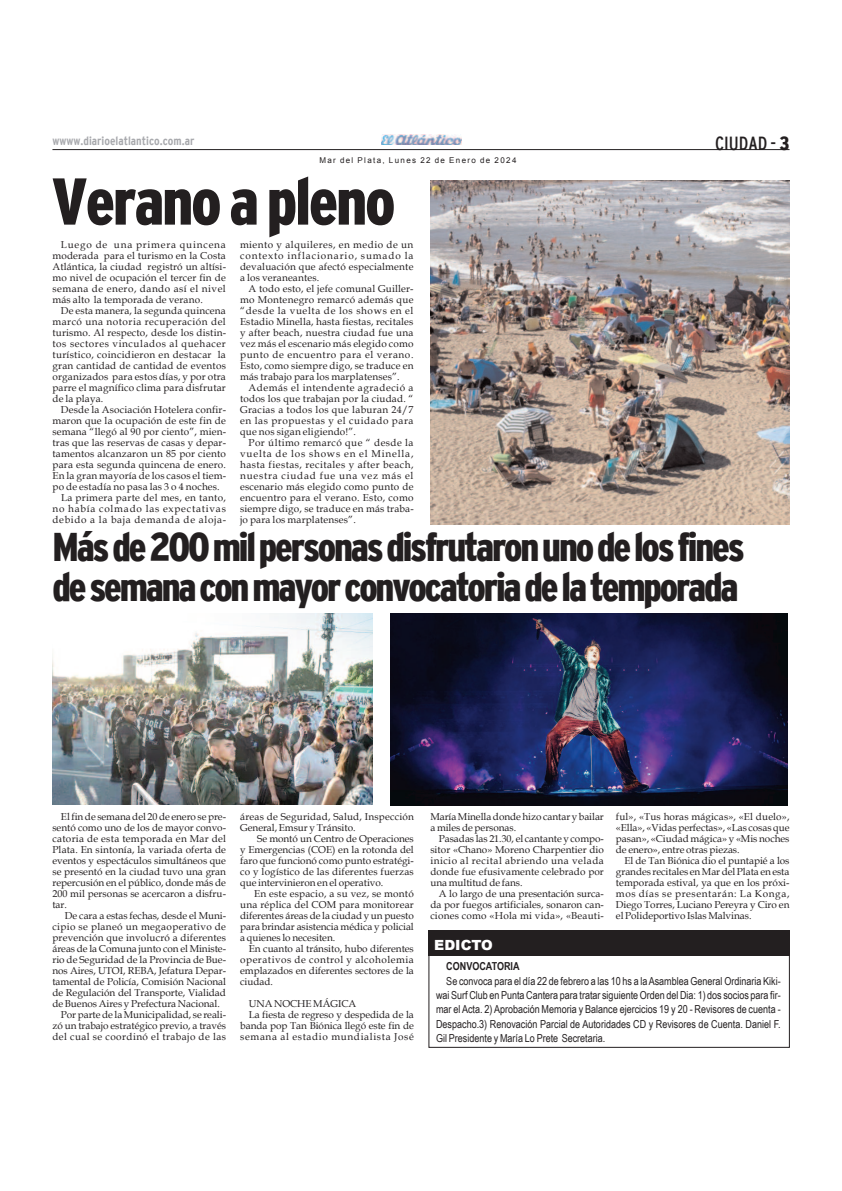
<style>
.page{position:relative;width:842px;height:1191px;background:#fff}
.page>*{position:absolute;margin:0;border:0;box-sizing:border-box;transform-origin:0 0}
.t1{font:900 condensed 66px "Interstate";letter-spacing:-.035em;color:#231f20}
.t2{font:900 condensed 40px/40px "Interstate";letter-spacing:-.055em;color:#231f20}
.t3{font:condensed 19px "Interstate";color:#231f20}
.t4{font:900 14px "Arial";color:#fff}
.t5{font:700 condensed 12px "Interstate";color:#a8a9ad}
.t6{font:11px/14.4px "Arial Narrow";color:#231f20;text-align:justify}
.t7{font:700 11px "Arial Narrow";color:#231f20}
.t8{font:10px/11px "Book Antiqua";letter-spacing:.015em;color:#231f20;text-align:justify}
.t9{font:10px/11px "Book Antiqua";letter-spacing:-.005em;color:#231f20}
.t10{font:10px "Book Antiqua";letter-spacing:.065em;color:#231f20}
.t11{font:10px "Book Antiqua";letter-spacing:.04em;color:#231f20}
.t12{font:10px "Book Antiqua";letter-spacing:.035em;color:#231f20}
.t13{font:10px "Book Antiqua";letter-spacing:.075em;color:#231f20}
.t14{font:8px "Arial";letter-spacing:.165em;color:#231f20}
.s1{font-weight:900}
</style>
<div class="page">
<hr style="left:52px;top:149px;width:737px;height:1px;background:#231f20">
<img style="left:381px;top:135px;width:80px;height:9px">
<div style="left:428px;top:930px;width:361px;height:26px;background:#231f20"></div>
<img style="left:430px;top:180px;width:359px;height:344px">
<img style="left:52px;top:613px;width:320px;height:191px">
<img style="left:391px;top:613px;width:396px;height:192px">
<p class="t5" style="left:52px;top:134px;width:143px">wwww.diarioelatlantico.com.ar</p>
<p class="t14" style="left:319px;top:155px;width:199px">Mar del Plata, Lunes 22 de Enero de 2024</p>
<h1 class="t1" style="left:51px;top:165px;width:346px">Verano apleno</h1>
<p class="t8" style="left:52px;top:239px;width:175px;text-indent:8px">Luego de una primera quincena moderada para el turismo en la Costa Atlántica, la ciudad registró un altísi&shy;mo nivel de ocupación el tercer fin de semana de enero, dando así el nivel más alto la temporada de verano.</p>
<p class="t8" style="left:52px;top:305px;width:175px;text-indent:8px">De esta manera, la segunda quincena marcó una notoria recuperación del turismo. Al respecto, desde los distin&shy;tos sectores vinculados al quehacer turístico, coincidieron en destacar la gran cantidad de cantidad de eventos organizados para estos días, y por otra parre el magnífico clima para disfrutar de la playa.</p>
<p class="t8" style="left:61px;top:404px;width:167px">Desde la Asociación Hotelera confir-</p>
<p class="t8" style="left:52px;top:415px;width:175px">maron que la ocupación de este fin de</p>
<p class="t8" style="left:52px;top:426px;width:175px">semana “llegó al 90 por ciento”, mien-</p>
<p class="t8" style="left:52px;top:437px;width:175px">tras que las reservas de casas y depar-</p>
<p class="t8" style="left:52px;top:448px;width:175px">tamentos alcanzaron un 85 por ciento</p>
<p class="t8" style="left:53px;top:459px;width:175px">para esta segunda quincena de enero.</p>
<p class="t8" style="left:53px;top:470px;width:175px">En la gran mayoría de los casos el tiem-</p>
<p class="t8" style="left:53px;top:481px;width:169px">po de estadía no pasa las 3 o 4 noches.</p>
<p class="t8" style="left:61px;top:492px;width:166px">La primera parte del mes, en tanto,</p>
<p class="t13" style="left:53px;top:503px;width:175px">no había colmado las expectativas</p>
<p class="t10" style="left:53px;top:514px;width:175px">debido a la baja demanda de aloja-</p>
<p class="t8" style="left:240px;top:239px;width:175px">miento y alquileres, en medio de un contexto inflacionario, sumado la devaluación que afectó especialmente a los veraneantes.</p>
<p class="t8" style="left:240px;top:283px;width:175px;text-indent:8px">A todo esto, el jefe comunal Guiller&shy;mo Montenegro remarcó además que “desde la vuelta de los shows en el Estadio Minella, hasta fiestas, recitales y after beach, nuestra ciudad fue una vez más el escenario más elegido como punto de encuentro para el verano.<br>Esto, como siempre digo, se traduce en más trabajo para los marplatenses”.</p>
<p class="t8" style="left:240px;top:382px;width:175px;text-indent:8px">Además el intendente agradeció a todos los que trabajan por la ciudad. “ Gracias a todos los que laburan 24/7 en las propuestas y el cuidado para que nos sigan eligiendo!”.</p>
<p class="t8" style="left:240px;top:437px;width:175px;text-indent:8px">Por último remarcó que “ desde la vuelta de los shows en el Minella, hasta fiestas, recitales y after beach, nuestra ciudad fue una vez más el escenario más elegido como punto de encuentro para el verano. Esto, como siempre digo, se traduce en más traba&shy;jo para los marplatenses”.</p>
<h3 class="t3" style="left:715px;top:133px;width:76px">CIUDAD - <span class="s1">3</span></h3>
<h2 class="t2" style="left:52px;top:527px;width:694px">Másde200milpersonasdisfrutaronunodelosfines desemanaconmayorconvocatoriadelatemporada</h2>
<p class="t8" style="left:52px;top:811px;width:175px;text-indent:9px">El fin de semana del 20 de enero se pre&shy;sentó como uno de los de mayor convo&shy;catoria de esta temporada en Mar del Plata. En sintonía, la variada oferta de eventos y espectáculos simultáneos que se presentó en la ciudad tuvo una gran repercusión en el público, donde más de 200 mil personas se acercaron a disfru&shy;tar.</p>
<p class="t9" style="left:65px;top:910px;width:163px">De cara a estas fechas, desde el Muni-</p>
<p class="t12" style="left:52px;top:920px;width:175px">cipio se planeó un megaoperativo de</p>
<p class="t8" style="left:52px;top:932px;width:175px">prevención que involucró a diferentes</p>
<p class="t9" style="left:52px;top:943px;width:175px">áreas de la Comuna junto con el Ministe-</p>
<p class="t9" style="left:52px;top:954px;width:175px">rio de Seguridad de la Provincia de Bue-</p>
<p class="t9" style="left:52px;top:965px;width:175px">nos Aires, UTOI, REBA, Jefatura Depar-</p>
<p class="t9" style="left:52px;top:976px;width:175px">tamental de Policía, Comisión Nacional</p>
<p class="t8" style="left:52px;top:987px;width:175px">de Regulación del Transporte, Vialidad</p>
<p class="t9" style="left:52px;top:998px;width:169px">de Buenos Aires y Prefectura Nacional.</p>
<p class="t9" style="left:61px;top:1009px;width:167px">Por parte de la Municipalidad, se reali-</p>
<p class="t9" style="left:52px;top:1020px;width:175px">zó un trabajo estratégico previo, a través</p>
<p class="t11" style="left:52px;top:1030px;width:175px">del cual se coordinó el trabajo de las</p>
<p class="t8" style="left:240px;top:811px;width:175px">áreas de Seguridad, Salud, Inspección<br>General, Emsur y Tránsito.</p>
<p class="t8" style="left:240px;top:833px;width:175px;text-indent:17px">Se montó un Centro de Operaciones y Emergencias (COE) en la rotonda del faro que funcionó como punto estratégi&shy;co y logístico de las diferentes fuerzas que intervinieron en el operativo.</p>
<p class="t8" style="left:240px;top:888px;width:175px;text-indent:14px">En este espacio, a su vez, se montó una réplica del COM para monitorear diferentes áreas de la ciudad y un puesto para brindar asistencia médica y policial a quienes lo necesiten.</p>
<p class="t8" style="left:240px;top:943px;width:175px;text-indent:9px">En cuanto al tránsito, hubo diferentes operativos de control y alcoholemia emplazados en diferentes sectores de la ciudad.</p>
<p class="t9" style="left:249px;top:998px;width:109px">UNA NOCHE MÁGICA</p>
<p class="t9" style="left:249px;top:1009px;width:167px">La fiesta de regreso y despedida de la</p>
<p class="t9" style="left:240px;top:1020px;width:175px">banda pop Tan Biónica llegó este fin de</p>
<p class="t10" style="left:240px;top:1030px;width:175px">semana al estadio mundialista José</p>
<p class="t9" style="left:430px;top:811px;width:175px">María Minella donde hizo cantar y bailar a miles de personas.</p>
<p class="t8" style="left:430px;top:833px;width:175px;text-indent:9px">Pasadas las 21.30, el cantante y compo&shy;sitor «Chano» Moreno Charpentier dio inicio al recital abriendo una velada donde fue efusivamente celebrado por una multitud de fans.</p>
<p class="t8" style="left:430px;top:888px;width:175px;text-indent:9px">A lo largo de una presentación surca&shy;da por fuegos artificiales, sonaron can&shy;ciones como «Hola mi vida», «Beauti-</p>
<h3 class="t4" style="left:434px;top:935px;width:60px">EDICTO</h3>
<p class="t8" style="left:616px;top:811px;width:175px">ful», «Tus horas mágicas», «El duelo», «Ella», «Vidas perfectas», «Las cosas que pasan», «Ciudad mágica» y «Mis noches de enero», entre otras piezas.</p>
<p class="t8" style="left:616px;top:855px;width:175px;text-indent:9px">El de Tan Biónica dio el puntapié a los grandes recitales enMardelPlata en esta temporada estival, ya que en los próxi&shy;mos días se presentarán: La Konga, Diego Torres, Luciano Pereyra y Ciro en el Polideportivo Islas Malvinas.</p>
<p class="t7" style="left:446px;top:960px;width:75px">CONVOCATORIA</p>
<p class="t6" style="left:436px;top:973px;width:346px;text-indent:10px">Se convoca para el día 22 de febrero a las 10 hs a laAsambleaGeneralOrdinaria Kiki&shy;wai SurfClub en PuntaCantera para tratar siguienteOrden delDia: 1) dos socios para fir&shy;mar elActa. 2)Aprobación Memoria y Balance ejercicios 19 y 20 - Revisores de cuenta - Despacho.3) Renovación Parcial de Autoridades CD y Revisores de Cuenta. Daniel F.<br>Gil Presidente y María Lo Prete Secretaria.</p>
</div>
